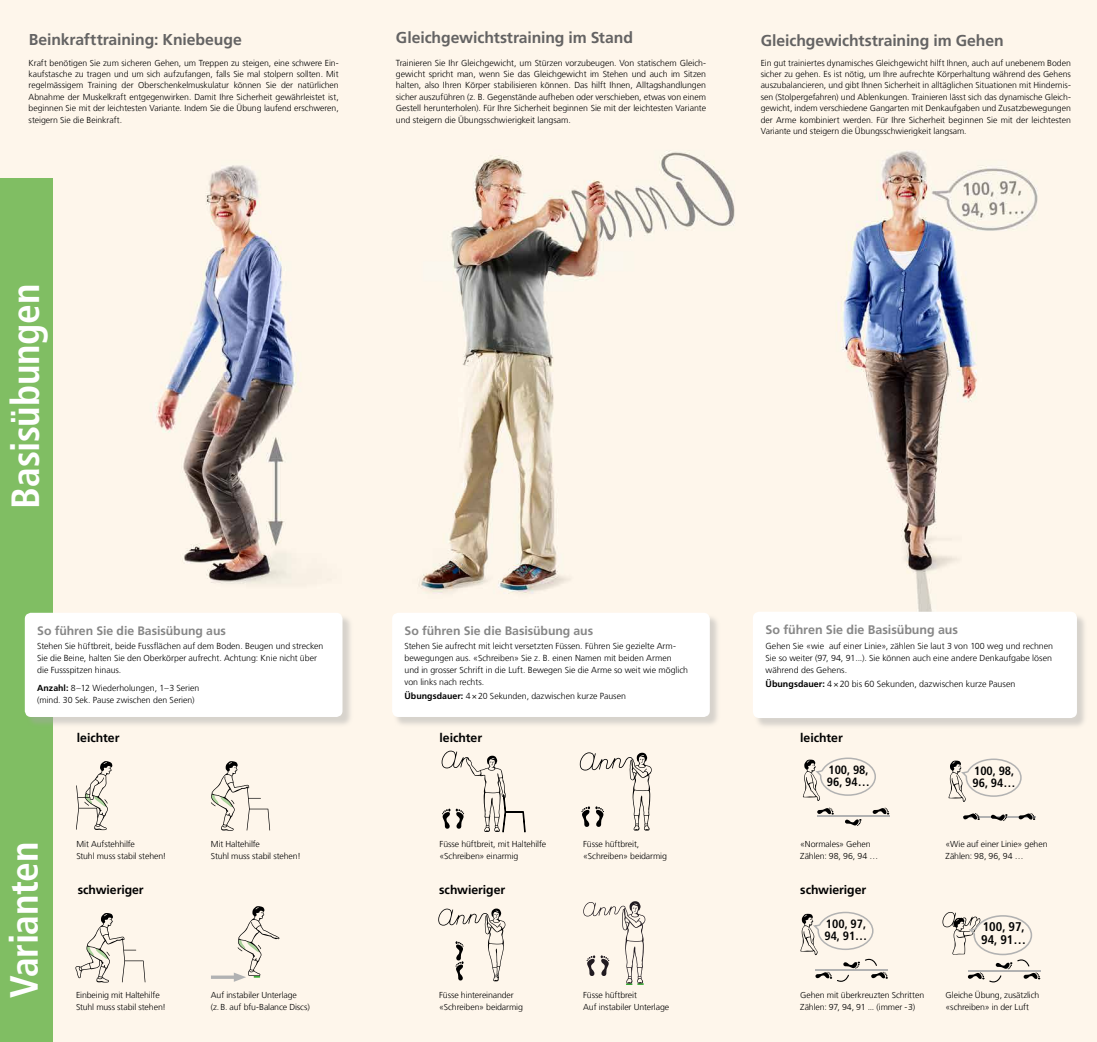
<style>
.page{position:relative;width:1097px;height:1042px;background:#fff}
.page>*{position:absolute;margin:0;border:0;box-sizing:border-box;transform-origin:0 0}
.t1{font:700 condensed 39.38px "Frutiger LT Com";letter-spacing:-.005em;color:#fff}
.t2{font:700 15.75px "Frutiger LT Com";letter-spacing:-.005em;color:#646363}
.t3{font:700 condensed 12.6px/13.1px "Frutiger LT Com";color:#000}
.t4{font:700 12.51px "Frutiger LT Com";letter-spacing:-.005em;color:#878787}
.t5{font:700 12.25px "Frutiger LT Com";letter-spacing:-.005em;color:#000}
.t6{font:700 12.25px "Frutiger LT Com";letter-spacing:-.005em;color:#878787}
.t7{font:700 condensed 11.99px/12.5px "Frutiger LT Com";color:#000}
.t8{font:300 8.92px "Frutiger LT Com";letter-spacing:-.005em;color:#000}
.t9{font:300 8.75px/11.8px "Frutiger LT Com";color:#000}
.t10{font:300 8.66px/11.8px "Frutiger LT Com";letter-spacing:-.01em;color:#000}
.s1{font-size:8.75px}
.s2{font-weight:700}
.s3{font-weight:700;font-size:8.84px}
.s4{font-size:8.84px}
</style>
<div class="page">
<img style="left:0;top:0;width:1096px;height:1042px">
<div style="left:754px;top:613px;width:333px;height:116px;background:#a8a8a7;opacity:.45"></div>
<div style="left:752px;top:612px;width:324px;height:106px;background:#fff;border-radius:6px"></div>
<svg style="left:438px;top:908px;width:67px;height:73px;background:#e3dcd2"></svg>
<svg style="left:583px;top:901px;width:62px;height:84px;background:#e3dcd2"></svg>
<div style="left:393px;top:614px;width:327px;height:114px;background:#a8a8a7;opacity:.45"></div>
<div style="left:392px;top:613px;width:317px;height:104px;background:#fff;border-radius:6px"></div>
<svg style="left:441px;top:750px;width:84px;height:83px;background:#e5ddd4"></svg>
<svg style="left:579px;top:752px;width:72px;height:78px;background:#e2dbd1"></svg>
<div style="left:0;top:179px;width:52px;height:863px;background:#80be63"></div>
<div style="left:26px;top:614px;width:327px;height:114px;background:#a8a8a7;opacity:.45"></div>
<div style="left:25px;top:613px;width:317px;height:104px;background:#fff;border-radius:6px"></div>
<hr style="left:816px;top:815px;width:73px;height:2px;background:#b2b2b2">
<svg style="left:802px;top:757px;width:74px;height:44px;background:#ece5db"></svg>
<svg style="left:817px;top:807px;width:72px;height:19px"></svg>
<svg style="left:948px;top:758px;width:74px;height:44px;background:#ece5db"></svg>
<svg style="left:963px;top:813px;width:72px;height:8px"></svg>
<svg style="left:800px;top:911px;width:87px;height:71px;background:#eae3da"></svg>
<svg style="left:942px;top:912px;width:98px;height:70px;background:#eae3d9"></svg>
<svg style="left:211px;top:761px;width:59px;height:70px;background:#e8e1d6"></svg>
<svg style="left:211px;top:906px;width:68px;height:76px;background:#ede6dc"></svg>
<svg style="left:75px;top:913px;width:70px;height:69px;background:#e8e2d7"></svg>
<svg style="left:76px;top:761px;width:36px;height:69px;background:#dcd6cc"></svg>
<h2 class="t2" style="left:29px;top:30px;width:214px">Beinkrafttraining: Kniebeuge</h2>
<p class="t10" style="left:29px;top:57px;width:312px;line-height:11.4px;text-align:justify">Kraft benötigen Sie zum sicheren Gehen, um Treppen zu steigen, eine schwere Ein&shy;kaufstasche zu tragen und um sich aufzufangen, falls Sie mal stolpern sollten. Mit regelmässigem Training der Oberschenkelmuskulatur können Sie der natürlichen Abnahme der Muskelkraft entgegenwirken. Damit Ihre Sicherheit gewährleistet ist, beginnen Sie mit der leichtesten Variante. Indem Sie die Übung laufend erschweren, steigern Sie die Beinkraft.</p>
<h2 class="t2" style="left:396px;top:29px;width:238px">Gleichgewichtstraining im Stand</h2>
<p class="t9" style="left:396px;top:57px;width:312px;line-height:11.4px;text-align:justify">Trainieren Sie Ihr Gleichgewicht, um Stürzen vorzubeugen. Von statischem Gleich&shy;gewicht spricht man, wenn Sie das Gleichgewicht im Stehen und auch im Sitzen halten, also Ihren Körper stabilisieren können. Das hilft Ihnen, Alltagshandlungen sicher auszuführen (z. B. Gegenstände aufheben oder verschieben, etwas von einem Gestell herunterholen). Für Ihre Sicherheit beginnen Sie mit der leichtesten Variante und steigern die Übungsschwierigkeit langsam.</p>
<h2 class="t2" style="left:760px;top:32px;width:244px">Gleichgewichtstraining im Gehen</h2>
<p class="t10" style="left:760px;top:57px;width:312px;line-height:11.4px;text-align:justify">Ein gut trainiertes dynamisches Gleichgewicht hilft Ihnen, auch auf unebenem Boden sicher zu gehen. Es ist nötig, um Ihre aufrechte Körperhaltung während des Gehens auszubalancieren, und gibt Ihnen Sicherheit in alltäglichen Situationen mit Hindernis&shy;sen (Stolpergefahren) und Ablenkungen. Trainieren lässt sich das dynamische Gleich&shy;gewicht, indem verschiedene Gangarten mit Denkaufgaben und Zusatzbewegungen der Arme kombiniert werden. F<span class="s1">ür Ihre Sicherheit beginnen</span> Sie mit der leichtesten Variante und steigern die Übungsschwierigkeit langsam.</p>
<h1 class="t1" style="left:2px;top:508px;width:226px;rotate:-90deg">Basisübungen</h1>
<h3 class="t6" style="left:37px;top:623px;width:190px">So führen Sie die Basisübung aus</h3>
<p class="t9" style="left:37px;top:640px;width:288px">Stehen Sie hüftbreit, beide Fussflächen auf dem Boden. Beugen und strecken<br>Sie die Beine, halten Sie den Oberkörper aufrecht. Achtung: Knie nicht über die Fussspitzen hinaus.</p>
<p class="t9" style="left:37px;top:682px;width:164px"><span class="s2">Anzahl:</span> 8–12 Wiederholungen, 1–3 Serien (mind. 30 Sek. Pause zwischen den Serien)</p>
<h3 class="t6" style="left:404px;top:623px;width:190px">So führen Sie die Basisübung aus</h3>
<p class="t9" style="left:404px;top:640px;width:285px">Stehen Sie aufrecht mit leicht versetzten Füssen. Führen Sie gezielte Arm&shy;bewegungen aus. «Schreiben» Sie z. B. einen Namen mit beiden Armen und in grosser Schrift in die Luft. Bewegen Sie die Arme so weit wie möglich von links nach rechts.</p>
<p class="t9" style="left:404px;top:690px;width:223px"><span class="s3">Übungsdauer:</span> 4×20 Sekunden, dazwischen kurze Pausen</p>
<h3 class="t4" style="left:765px;top:622px;width:194px">So führen Sie die Basisübung aus</h3>
<p class="t10" style="left:765px;top:640px;width:289px"><span class="s4">G</span>ehen Sie «wie auf einer Linie», zählen Sie laut 3 von 100 weg und rechnen<br>Sie so weiter (97, 94, 91...). Sie können auch eine andere Denkaufgabe lösen während des Gehens.</p>
<p class="t8" style="left:765px;top:679px;width:251px"><span class="s2">Übungsdauer:</span> 4<span class="s1">×</span>20 bis 60 Sekunden, dazwischen kurze Pausen</p>
<h3 class="t5" style="left:77px;top:730px;width:44px">leichter</h3>
<h3 class="t5" style="left:439px;top:730px;width:44px">leichter</h3>
<h3 class="t5" style="left:800px;top:730px;width:44px">leichter</h3>
<h1 class="t1" style="left:1px;top:998px;width:157px;rotate:-90deg">Varianten</h1>
<p class="t10" style="left:76px;top:838px;width:91px">Mit Aufstehhilfe<br>Stuhl muss stabil stehen!</p>
<p class="t10" style="left:211px;top:838px;width:91px">Mit Haltehilfe<br>Stuhl muss stabil stehen!</p>
<p class="t10" style="left:439px;top:838px;width:108px">Füsse hüftbreit, mit Haltehilfe «Schreiben» einarmig</p>
<p class="t10" style="left:583px;top:838px;width:85px">Füsse hüftbreit, «Schreiben» beidarmig</p>
<h3 class="t7" style="left:826px;top:763px;width:44px">100, 98,<br>96, 94…</h3>
<h3 class="t7" style="left:972px;top:764px;width:44px">100, 98,<br>96, 94…</h3>
<p class="t10" style="left:800px;top:838px;width:79px">«Normales» Gehen<br>Zählen: 98, 96, 94 …</p>
<p class="t10" style="left:945px;top:838px;width:103px">«Wie auf einer Linie» gehen<br>Zählen: 98, 96, 94 …</p>
<h3 class="t5" style="left:78px;top:883px;width:67px">schwieriger</h3>
<h3 class="t5" style="left:439px;top:883px;width:67px">schwieriger</h3>
<h3 class="t5" style="left:800px;top:883px;width:67px">schwieriger</h3>
<p class="t10" style="left:76px;top:989px;width:91px">Einbeinig mit Haltehilfe<br>Stuhl muss stabil stehen!</p>
<p class="t10" style="left:211px;top:989px;width:100px">Auf instabiler Unterlage (z.B. auf bfu-Balance Discs)</p>
<p class="t10" style="left:439px;top:989px;width:85px">Füsse hintereinander «Schreiben» beidarmig</p>
<p class="t10" style="left:583px;top:989px;width:88px">Füsse hüftbreit<br>Auf instabiler Unterlage</p>
<h3 class="t7" style="left:824px;top:917px;width:44px">100, 97,<br>94, 91…</h3>
<h3 class="t3" style="left:981px;top:920px;width:46px">100, 97,<br>94, 91…</h3>
<p class="t10" style="left:800px;top:989px;width:125px">Gehen mit überkreuzten Schritten<br>Zählen: 97, 94, 91 ... (immer -3)</p>
<p class="t10" style="left:945px;top:989px;width:95px">Gleiche Übung, zusätzlich «schreiben» in der Luft</p>
</div>
